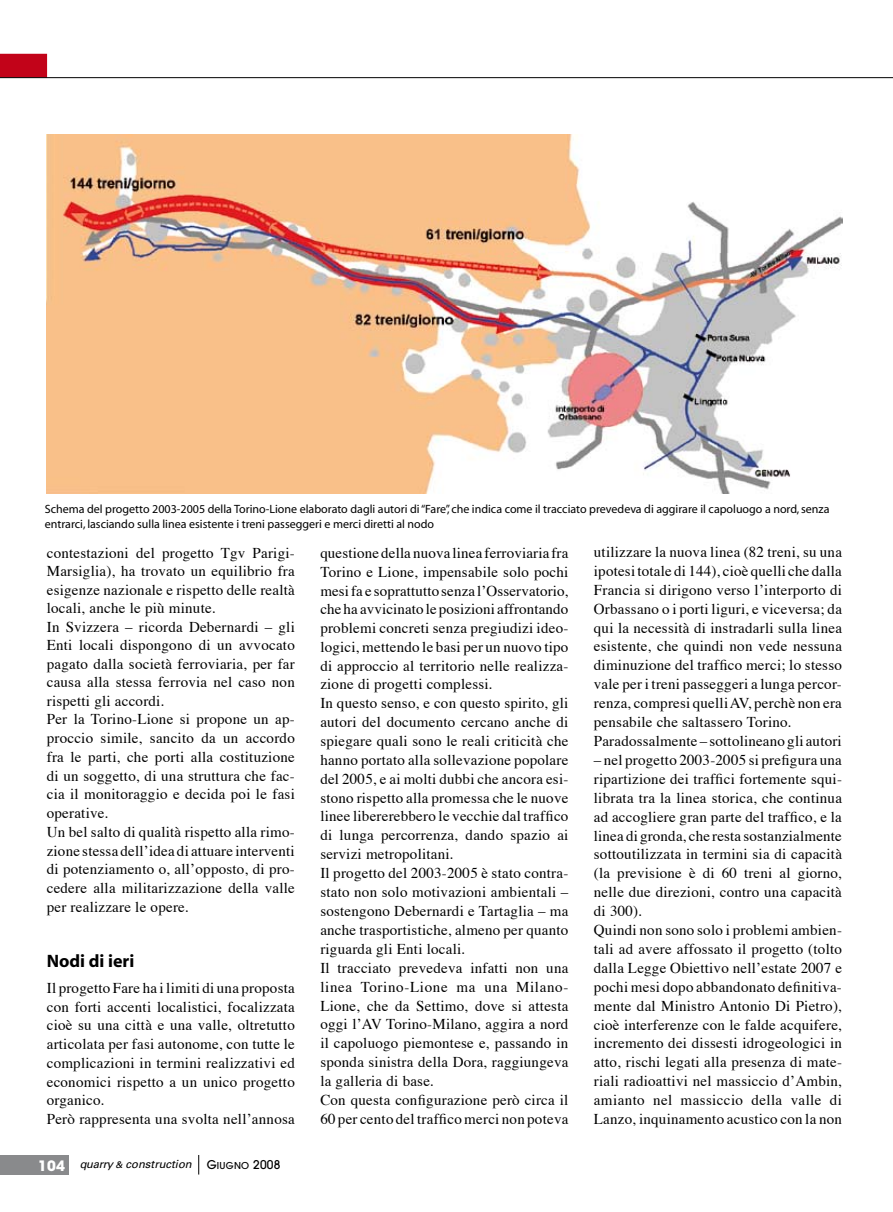
<style>
.page{position:relative;width:893px;height:1212px;background:#fff}
.page>*{position:absolute;margin:0;border:0;box-sizing:border-box;transform-origin:0 0}
.t1{font:700 18px "Myriad";color:#000}
.t2{font:15px/18.9px "Times";letter-spacing:.015em;color:#000}
.t3{font:12px/14.4px "Myriad";color:#000}
.t4{font:italic 11.25px "Univers";color:#000}
.s1{font-family:"Avant Garde";font-weight:700;font-style:normal;font-size:14.25px;color:#fff}
.s2{font-size:9px}
.s3{font-family:"Avant Garde";font-weight:500;font-style:normal;font-size:12px}
</style>
<div class="page">
<div style="left:0;top:1155px;width:68px;height:20px;background:#898a8c"></div>
<svg style="left:198px;top:1155px;width:1px;height:19px"></svg>
<svg style="left:0;top:54px;width:47px;height:23px"></svg>
<hr style="left:0;top:77px;width:893px;height:1px;background:#000">
<img style="left:47px;top:135px;width:795px;height:359px">
<p class="t3" style="left:45px;top:502px;width:786px">Schema del progetto 2003-2005 della Torino-Lione elaborato dagli autori di “Fare”, che indica come il tracciato prevedeva di aggirare il capoluogo a nord, senza entrarci, lasciando sulla linea esistente i treni passeggeri e merci diretti al nodo</p>
<p class="t2" style="left:47px;top:542px;width:250px">contestazioni del progetto Tgv Parigi-Marsiglia), ha trovato un equilibrio fra esigenze nazionale e rispetto delle realtà locali, anche le più minute.<br>In Svizzera – ricorda Debernardi – gli Enti locali dispongono di un avvocato pagato dalla società ferroviaria, per far causa alla stessa ferrovia nel caso non rispetti gli accordi.<br>Per la Torino-Lione si propone un ap&shy;proccio simile, sancito da un accordo fra le parti, che porti alla costituzione di un soggetto, di una struttura che fac&shy;cia il monitoraggio e decida poi le fasi operative.<br>Un bel salto di qualità rispetto alla rimo&shy;zione stessa dell’idea di attuare interventi di potenziamento o, all’opposto, di pro&shy;cedere alla militarizzazione della valle per realizzare le opere.</p>
<p class="t1" style="left:47px;top:951px;width:89px">Nodi di ieri</p>
<p class="t2" style="left:47px;top:977px;width:250px">Il progetto Fare ha i limiti di una proposta con forti accenti localistici, focalizzata cioè su una città e una valle, oltretutto articolata per fasi autonome, con tutte le complicazioni in termini realizzativi ed economici rispetto a un unico progetto organico.<br>Però rappresenta una svolta nell’annosa</p>
<p class="t4" style="left:38px;top:1157px;width:244px"><span class="s1">104</span> quarry <span class="s2">&amp;</span> construction <span class="s3">G</span><sub>IUGNO</sub> <span class="s3">2008</span></p>
<p class="t2" style="left:320px;top:542px;width:250px">questione della nuova linea ferroviaria fra Torino e Lione, impensabile solo pochi mesi fa e soprattutto senza l’Osservatorio, che ha avvicinato le posizioni affrontando problemi concreti senza pregiudizi ideo&shy;logici, mettendo le basi per un nuovo tipo di approccio al territorio nelle realizza&shy;zione di progetti complessi.<br>In questo senso, e con questo spirito, gli autori del documento cercano anche di spiegare quali sono le reali criticità che hanno portato alla sollevazione popolare del 2005, e ai molti dubbi che ancora esi&shy;stono rispetto alla promessa che le nuove linee libererebbero le vecchie dal traffico di lunga percorrenza, dando spazio ai servizi metropolitani.<br>Il progetto del 2003-2005 è stato contra&shy;stato non solo motivazioni ambientali – sostengono Debernardi e Tartaglia – ma anche trasportistiche, almeno per quanto riguarda gli Enti locali.<br>Il tracciato prevedeva infatti non una linea Torino-Lione ma una Milano-Lione, che da Settimo, dove si attesta oggi l’AV Torino-Milano, aggira a nord il capoluogo piemontese e, passando in sponda sinistra della Dora, raggiungeva la galleria di base.<br>Con questa configurazione però circa il 60 per cento del traffico merci non poteva</p>
<p class="t2" style="left:594px;top:541px;width:250px">utilizzare la nuova linea (82 treni, su una ipotesi totale di 144), cioè quelli che dalla Francia si dirigono verso l’interporto di Orbassano o i porti liguri, e viceversa; da qui la necessità di instradarli sulla linea esistente, che quindi non vede nessuna diminuzione del traffico merci; lo stesso vale per i treni passeggeri a lunga percor&shy;renza, compresi quelli AV, perchè non era pensabile che saltassero Torino.<br>Paradossalmente – sottolineano gli autori</p>
<p class="t2" style="left:594px;top:749px;width:250px">– nel progetto 2003-2005 si prefigura una ripartizione dei traffici fortemente squi&shy;librata tra la linea storica, che continua ad accogliere gran parte del traffico, e la linea di gronda, che resta sostanzialmente sottoutilizzata in termini sia di capacità (la previsione è di 60 treni al giorno, nelle due direzioni, contro una capacità di 300).<br>Quindi non sono solo i problemi ambien&shy;tali ad avere affossato il progetto (tolto dalla Legge Obiettivo nell’estate 2007 e pochi mesi dopo abbandonato definitiva&shy;mente dal Ministro Antonio Di Pietro), cioè interferenze con le falde acquifere, incremento dei dissesti idrogeologici in atto, rischi legati alla presenza di mate&shy;riali radioattivi nel massiccio d’Ambin, amianto nel massiccio della valle di Lanzo, inquinamento acustico con la non</p>
</div>
